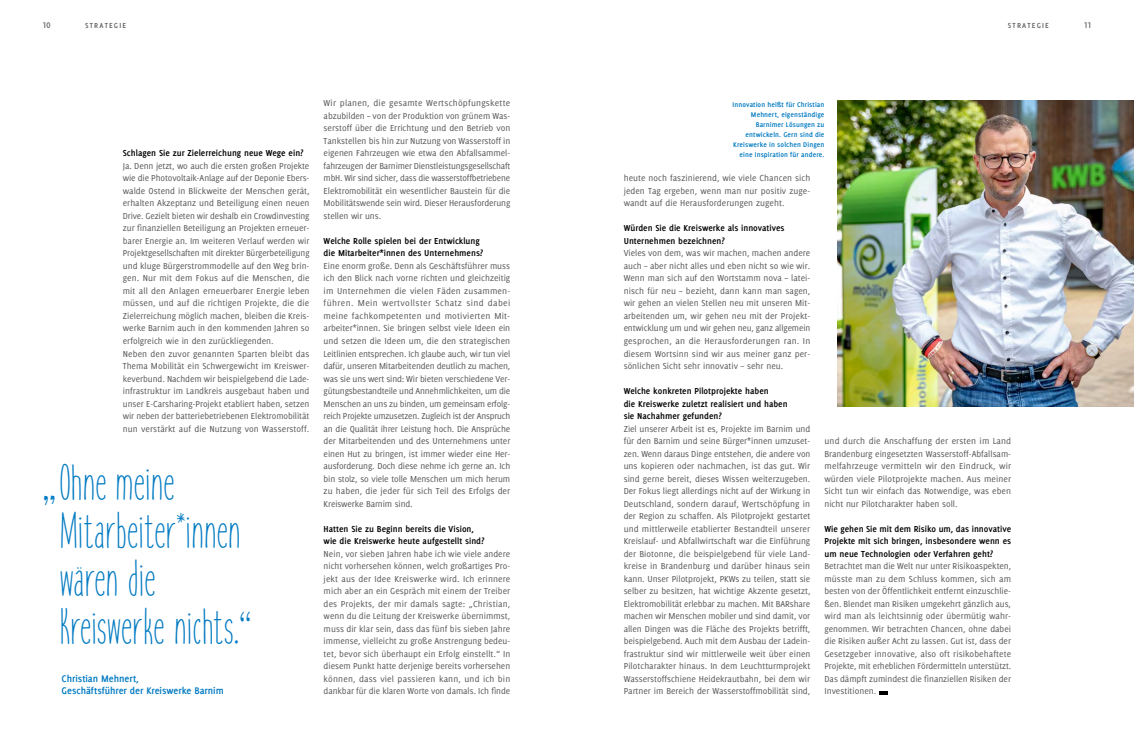
<style>
.page{position:relative;width:1134px;height:738px;background:#fff}
.page>*{position:absolute;margin:0;border:0;box-sizing:border-box;transform-origin:0 0}
.t1{font:300 40px/48px "cookies&milk";letter-spacing:-.01em;color:#007ac2}
.t2{font:700 10.5px/11.5px "Delicious LB";letter-spacing:-.005em;color:#007ac2}
.t3{font:9.5px/12.5px "Delicious LB";color:#565656;text-align:justify}
.t4{font:700 9.5px/12.5px "Delicious LB";color:#000}
.t5{font:700 9px "Delicious LB";color:#656564}
.t6{font:700 8px "Delicious LB";letter-spacing:.15em;color:#656564}
.t7{font:700 7.5px/10px "Delicious LB";letter-spacing:.015em;color:#007ac2;text-align:right}
</style>
<div class="page">
<svg style="left:879px;top:691px;width:8px;height:3px"></svg>
<img style="left:837px;top:101px;width:297px;height:305px">
<p class="t5" style="left:43px;top:20px;width:10px">10</p>
<p class="t6" style="left:85px;top:21px;width:43px">STRATEGIE</p>
<p class="t6" style="left:1008px;top:21px;width:43px">STRATEGIE</p>
<p class="t5" style="left:1084px;top:20px;width:9px">11</p>
<p class="t4" style="left:123px;top:146px;width:182px">Schlagen Sie zur Zielerreichung neue Wege ein?</p>
<p class="t3" style="left:123px;top:159px;width:188px;text-align:left">Ja. Denn jetzt, wo auch die ersten großen Projekte wie die Photovoltaik-Anlage auf der Deponie Ebers&shy;walde Ostend in Blickweite der Menschen gerät, erhalten Akzeptanz und Beteiligung einen neuen Drive. Gezielt bieten wir deshalb ein Crowdinvesting zur finanziellen Beteiligung an Projekten erneuer&shy;barer Energie an. Im weiteren Verlauf werden wir Projektgesellschaften mit direkter Bürgerbeteiligung und kluge Bürgerstrommodelle auf den Weg brin&shy;gen. Nur mit dem Fokus auf die Menschen, die mit all den Anlagen erneuerbarer Energie leben müssen, und auf die richtigen Projekte, die die Zielerreichung möglich machen, bleiben die Kreis&shy;werke Barnim auch in den kommenden Jahren so erfolgreich wie in den zurückliegenden.<br>Neben den zuvor genannten Sparten bleibt das Thema Mobilität ein Schwergewicht im Kreiswer&shy;keverbund. Nachdem wir beispielgebend die Lade&shy;infrastruktur im Landkreis ausgebaut haben und unser E-Carsharing-Projekt etabliert haben, setzen wir neben der batteriebetriebenen Elektromobilität nun verstärkt auf die Nutzung von Wasserstoff.</p>
<h1 class="t1" style="left:59px;top:460px;width:183px;text-indent:-17px">„ Ohne meine<br>Mitarbeiter*innen wären die<br>Kreiswerke nichts.</h1>
<h1 class="t1" style="left:239px;top:581px;width:14px">“</h1>
<p class="t2" style="left:62px;top:671px;width:164px">Christian Mehnert,<br>Geschäftsführer der Kreiswerke Barnim</p>
<p class="t3" style="left:324px;top:97px;width:188px">Wir planen, die gesamte Wertschöpfungskette abzubilden – von der Produktion von grünem Was&shy;serstoff über die Errichtung und den Betrieb von Tankstellen bis hin zur Nutzung von Wasserstoff in eigenen Fahrzeugen wie etwa den Abfallsammel&shy;fahrzeugen der Barnimer Dienstleistungsgesellschaft mbH. Wir sind sicher, dass die wasserstoffbetriebene Elektromobilität ein wesentlicher Baustein für die Mobilitätswende sein wird. Dieser Herausforderung stellen wir uns.</p>
<p class="t4" style="left:324px;top:234px;width:161px">Welche Rolle spielen bei der Entwicklung die Mitarbeiter*innen des Unternehmens?</p>
<p class="t3" style="left:324px;top:259px;width:188px">Eine enorm große. Denn als Geschäftsführer muss ich den Blick nach vorne richten und gleichzeitig im Unternehmen die vielen Fäden zusammen&shy;führen. Mein wertvollster Schatz sind dabei meine fachkompetenten und motivierten Mit&shy;arbeiter*innen. Sie bringen selbst viele Ideen ein und setzen die Ideen um, die den strategischen Leitlinien entsprechen. Ich glaube auch, wir tun viel dafür, unseren Mitarbeitenden deutlich zu machen, was sie uns wert sind: Wir bieten verschiedene Ver&shy;gütungsbestandteile und Annehmlichkeiten, um die Menschen an uns zu binden, um gemeinsam erfolg&shy;reich Projekte umzusetzen. Zugleich ist der Anspruch an die Qualität ihrer Leistung hoch. Die Ansprüche der Mitarbeitenden und des Unternehmens unter einen Hut zu bringen, ist immer wieder eine Her&shy;ausforderung. Doch diese nehme ich gerne an. Ich bin stolz, so viele tolle Menschen um mich herum zu haben, die jeder für sich Teil des Erfolgs der Kreiswerke Barnim sind.</p>
<p class="t4" style="left:324px;top:521px;width:162px">Hatten Sie zu Beginn bereits die Vision, wie die Kreiswerke heute aufgestellt sind?</p>
<p class="t3" style="left:324px;top:547px;width:188px">Nein, vor sieben Jahren habe ich wie viele andere nicht vorhersehen können, welch großartiges Pro&shy;jekt aus der Idee Kreiswerke wird. Ich erinnere mich aber an ein Gespräch mit einem der Treiber des Projekts, der mir damals sagte: „Christian, wenn du die Leitung der Kreiswerke übernimmst, muss dir klar sein, dass das fünf bis sieben Jahre immense, vielleicht zu große Anstrengung bedeu&shy;tet, bevor sich überhaupt ein Erfolg einstellt.“ In diesem Punkt hatte derjenige bereits vorhersehen können, dass viel passieren kann, und ich bin dankbar für die klaren Worte von damals. Ich finde</p>
<p class="t7" style="left:732px;top:99px;width:93px">Innovation heißt für Christian<br>Mehnert, eigenständige<br>Barnimer Lösungen zu entwickeln. Gern sind die<br>Kreiswerke in solchen Dingen eine Inspiration für andere.</p>
<p class="t3" style="left:624px;top:172px;width:188px">heute noch faszinierend, wie viele Chancen sich jeden Tag ergeben, wenn man nur positiv zuge&shy;wandt auf die Herausforderungen zugeht.</p>
<p class="t4" style="left:624px;top:221px;width:162px">Würden Sie die Kreiswerke als innovatives<br>Unternehmen bezeichnen?</p>
<p class="t3" style="left:624px;top:247px;width:188px">Vieles von dem, was wir machen, machen andere auch – aber nicht alles und eben nicht so wie wir.<br>Wenn man sich auf den Wortstamm nova – latei&shy;nisch für neu – bezieht, dann kann man sagen, wir gehen an vielen Stellen neu mit unseren Mit&shy;arbeitenden um, wir gehen neu mit der Projekt&shy;entwicklung um und wir gehen neu, ganz allgemein gesprochen, an die Herausforderungen ran. In diesem Wortsinn sind wir aus meiner ganz per&shy;sönlichen Sicht sehr innovativ – sehr neu.</p>
<p class="t4" style="left:624px;top:384px;width:165px">Welche konkreten Pilotprojekte haben<br>die Kreiswerke zuletzt realisiert und haben sie Nachahmer gefunden?</p>
<p class="t3" style="left:624px;top:422px;width:188px">Ziel unserer Arbeit ist es, Projekte im Barnim und für den Barnim und seine Bürger*innen umzuset&shy;zen. Wenn daraus Dinge entstehen, die andere von uns kopieren oder nachmachen, ist das gut. Wir sind gerne bereit, dieses Wissen weiterzugeben.<br>Der Fokus liegt allerdings nicht auf der Wirkung in Deutschland, sondern darauf, Wertschöpfung in der Region zu schaffen. Als Pilotprojekt gestartet und mittlerweile etablierter Bestandteil unserer Kreislauf- und Abfallwirtschaft war die Einführung der Biotonne, die beispielgebend für viele Land&shy;kreise in Brandenburg und darüber hinaus sein kann. Unser Pilotprojekt, PKWs zu teilen, statt sie selber zu besitzen, hat wichtige Akzente gesetzt, Elektromobilität erlebbar zu machen. Mit BARshare machen wir Menschen mobiler und sind damit, vor allen Dingen was die Fläche des Projekts betrifft, beispielgebend. Auch mit dem Ausbau der Ladein&shy;frastruktur sind wir mittlerweile weit über einen Pilotcharakter hinaus. In dem Leuchtturmprojekt Wasserstoffschiene Heidekrautbahn, bei dem wir Partner im Bereich der Wasserstoffmobilität sind,</p>
<p class="t3" style="left:824px;top:434px;width:188px">und durch die Anschaffung der ersten im Land Brandenburg eingesetzten Wasserstoff-Abfallsam&shy;melfahrzeuge vermitteln wir den Eindruck, wir würden viele Pilot projekte machen. Aus meiner Sicht tun wir einfach das Notwendige, was eben nicht nur Pilotcharakter haben soll.</p>
<p class="t4" style="left:824px;top:521px;width:188px;text-align:justify">Wie gehen Sie mit dem Risiko um, das innovative Projekte mit sich bringen, insbesondere wenn es um neue Technologien oder Verfahren geht?</p>
<p class="t3" style="left:824px;top:559px;width:188px">Betrachtet man die Welt nur unter Risikoaspekten, müsste man zu dem Schluss kommen, sich am besten von der Öffentlichkeit entfernt einzuschlie&shy;ßen. Blendet man Risiken umgekehrt gänzlich aus, wird man als leichtsinnig oder übermütig wahr&shy;genommen. Wir betrachten Chancen, ohne dabei die Risiken außer Acht zu lassen. Gut ist, dass der Gesetzgeber innovative, also oft risikobehaftete Projekte, mit erheblichen Fördermitteln unterstützt.<br>Das dämpft zumindest die finanziellen Risiken der Investitionen.</p>
</div>
